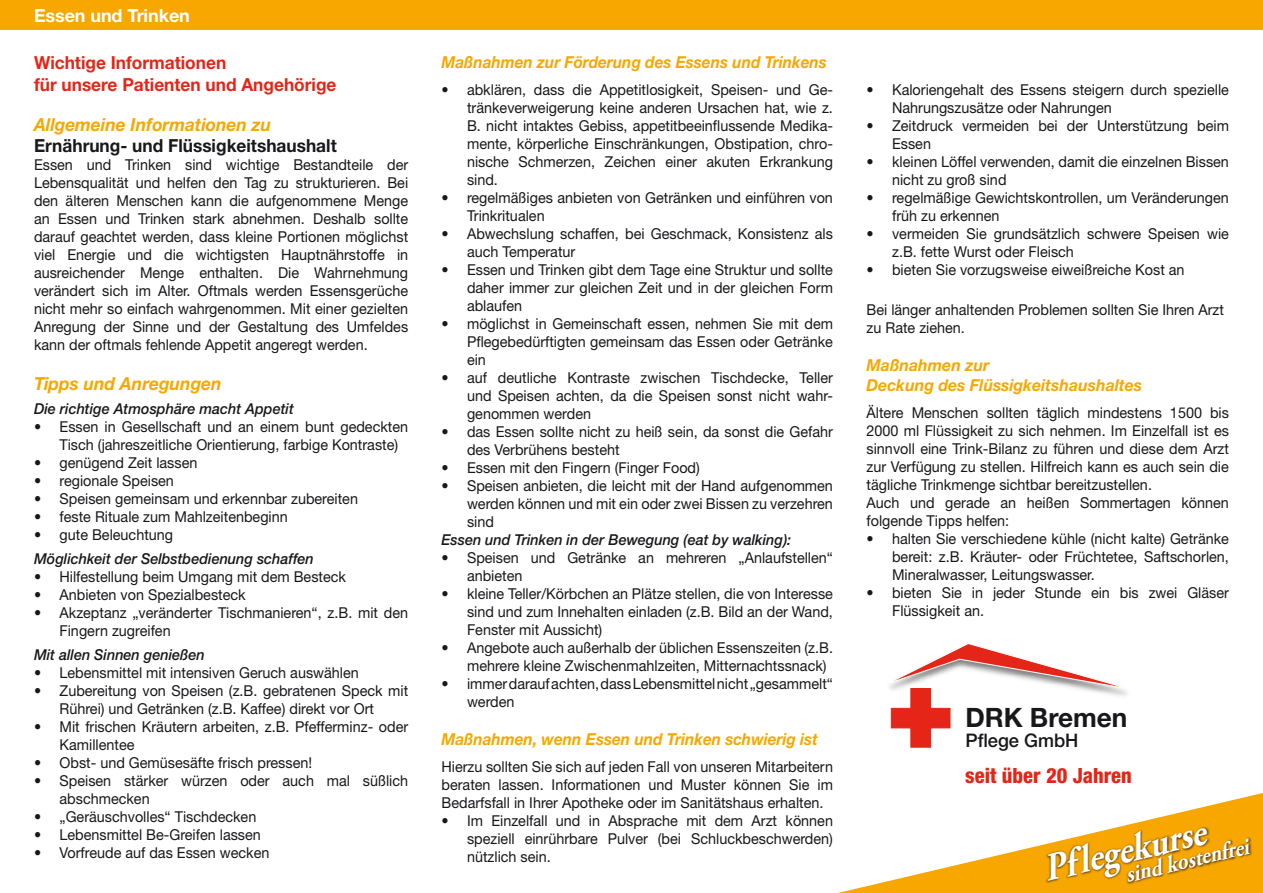
<style>
.page{position:relative;width:1263px;height:893px;background:#fff}
.page>*{position:absolute;margin:0;border:0;box-sizing:border-box;transform-origin:0 0}
.t1{font:italic 700 39px "Adobe Garamond Pro";color:#fff;scale:.88 1}
.t2{font:700 26.7px "Helvetica Neue";color:#18171a}
.t3{font:italic 700 24px "Adobe Garamond Pro";color:#fff;scale:.88 1}
.t4{font:800 condensed 21px "Helvetica Neue";color:#e42517}
.t5{font:500 18.75px "Helvetica Neue";color:#18171a}
.t6{font:700 18px/21.6px "Helvetica Neue";color:#e42517;scale:.96 1}
.t7{font:italic 700 18px "Helvetica Neue";color:#f7a700;scale:.96 1}
.t8{font:700 18px "Helvetica Neue";color:#18171a;scale:.96 1}
.t9{font:700 18px "Helvetica Neue";letter-spacing:-.005em;color:#fff}
.t10{font:italic 700 16.5px "Helvetica Neue";color:#f7a700;scale:.93 1}
.t11{font:italic 700 16.5px/19.8px "Helvetica Neue";color:#f7a700;scale:.96 1}
.t12{font:15px/18px "Helvetica Neue";color:#18171a;scale:.96 1}
.t13{font:italic 500 15px "Helvetica Neue";color:#18171a;scale:.96 1}
</style>
<div class="page">
<svg style="left:890px;top:643px;width:237px;height:104px"></svg>
<div style="left:0;top:0;width:1263px;height:30px;background:#f7a700"></div>
<svg style="left:838px;top:793px;width:425px;height:100px"></svg>
<div style="left:1045px;top:825px;width:207px;height:60px;background:#150710;opacity:.75"></div>
<p class="t9" style="left:34px;top:4px;width:157px">Essen und Trinken</p>
<p class="t6" style="left:34px;top:52px;width:317px">Wichtige Informationen<br>für unsere Patienten und Angehörige</p>
<p class="t7" style="left:34px;top:113px;width:248px">Allgemeine Informationen zu</p>
<p class="t8" style="left:34px;top:135px;width:317px">Ernährung- und Flüssigkeitshaushalt</p>
<p class="t12" style="left:34px;top:156px;width:391px;text-align:justify">Essen und Trinken sind wichtige Bestandteile der Lebensqualität und helfen den Tag zu strukturieren. Bei den älteren Menschen kann die aufgenommene Menge an Essen und Trinken stark abnehmen. Deshalb sollte darauf geachtet werden, dass kleine Portionen möglichst viel Energie und die wichtigsten Hauptnährstoffe in ausreichender Menge enthalten. Die Wahrnehmung verändert sich im Alter. Oftmals werden Essensgerüche nicht mehr so einfach wahrgenommen. Mit einer gezielten Anregung der Sinne und der Gestaltung des Umfeldes kann der oftmals fehlende Appetit angeregt werden.</p>
<p class="t7" style="left:34px;top:372px;width:197px">Tipps und Anregungen</p>
<p class="t13" style="left:34px;top:400px;width:272px">Die richtige Atmosphäre macht Appetit</p>
<p class="t12" style="left:60px;top:417px;width:365px;text-indent:-26px">• Essen in Gesellschaft und an einem bunt gedeckten<br>Tisch (jahreszeitliche Orientierung, farbige Kontraste)</p>
<p class="t12" style="left:34px;top:453px;width:172px">• genügend Zeit lassen</p>
<p class="t12" style="left:34px;top:471px;width:147px">• regionale Speisen</p>
<p class="t12" style="left:34px;top:489px;width:339px">• Speisen gemeinsam und erkennbar zubereiten</p>
<p class="t12" style="left:34px;top:507px;width:266px">• feste Rituale zum Mahlzeitenbeginn</p>
<p class="t12" style="left:34px;top:525px;width:146px">• gute Beleuchtung</p>
<p class="t13" style="left:34px;top:550px;width:293px">Möglichkeit der Selbstbedienung schaffen</p>
<p class="t12" style="left:34px;top:567px;width:327px">• Hilfestellung beim Umgang mit dem Besteck</p>
<p class="t12" style="left:34px;top:585px;width:222px">• Anbieten von Spezialbesteck</p>
<p class="t12" style="left:60px;top:603px;width:365px;text-indent:-26px">• Akzeptanz „veränderter Tischmanieren“, z.B. mit den<br>Fingern zugreifen</p>
<p class="t13" style="left:34px;top:646px;width:179px">Mit allen Sinnen genießen</p>
<p class="t12" style="left:34px;top:663px;width:340px">• Lebensmittel mit intensiven Geruch auswählen</p>
<p class="t12" style="left:34px;top:681px;width:391px;text-align:center">• Zubereitung von Speisen (z.B. gebratenen Speck mit<br>Rührei) und Getränken (z.B. Kaffee) direkt vor Ort</p>
<p class="t12" style="left:60px;top:717px;width:365px;text-indent:-26px">• Mit frischen Kräutern arbeiten, z.B. Pfefferminz- oder<br>Kamillentee</p>
<p class="t12" style="left:34px;top:753px;width:291px">• Obst- und Gemüsesäfte frisch pressen!</p>
<p class="t12" style="left:60px;top:771px;width:365px;text-indent:-26px">• Speisen stärker würzen oder auch mal süßlich abschmecken</p>
<p class="t12" style="left:34px;top:807px;width:233px">• „Geräuschvolles“ Tischdecken</p>
<p class="t12" style="left:34px;top:825px;width:238px">• Lebensmittel Be-Greifen lassen</p>
<p class="t12" style="left:34px;top:843px;width:247px">• Vorfreude auf das Essen wecken</p>
<p class="t10" style="left:441px;top:52px;width:416px">Maßnahmen zur Förderung des Essens und Trinkens</p>
<p class="t12" style="left:467px;top:81px;width:383px;text-align:justify;text-indent:-26px">• abklären, dass die Appetitlosigkeit, Speisen- und Ge&shy;tränkeverweigerung keine anderen Ursachen hat, wie z.<br>B. nicht intaktes Gebiss, appetitbeeinflussende Medika&shy;mente, körperliche Einschränkungen, Obstipation, chro&shy;nische Schmerzen, Zeichen einer akuten Erkrankung sind.</p>
<p class="t12" style="left:467px;top:189px;width:383px;text-indent:-26px">• regelmäßiges anbieten von Getränken und einführen von<br>Trinkritualen</p>
<p class="t12" style="left:467px;top:225px;width:383px;text-indent:-26px">• Abwechslung schaffen, bei Geschmack, Konsistenz als auch Temperatur</p>
<p class="t12" style="left:467px;top:261px;width:383px;text-align:justify;text-indent:-26px">• Essen und Trinken gibt dem Tage eine Struktur und sollte daher immer zur gleichen Zeit und in der gleichen Form ablaufen</p>
<p class="t12" style="left:467px;top:315px;width:383px;text-align:justify;text-indent:-26px">• möglichst in Gemeinschaft essen, nehmen Sie mit dem Pflegebedürftigten gemeinsam das Essen oder Getränke ein</p>
<p class="t12" style="left:467px;top:369px;width:383px;text-align:justify;text-indent:-26px">• auf deutliche Kontraste zwischen Tischdecke, Teller und Speisen achten, da die Speisen sonst nicht wahr&shy;genommen werden</p>
<p class="t12" style="left:467px;top:423px;width:383px;text-indent:-26px">• das Essen sollte nicht zu heiß sein, da sonst die Gefahr des Verbrühens besteht</p>
<p class="t12" style="left:441px;top:459px;width:271px">• Essen mit den Fingern (Finger Food)</p>
<p class="t12" style="left:467px;top:477px;width:383px;text-align:justify;text-indent:-26px">• Speisen anbieten, die leicht mit der Hand aufgenommen werden können und mit ein oder zwei Bissen zu verzehren sind</p>
<p class="t13" style="left:441px;top:531px;width:366px">Essen und Trinken in der Bewegung (eat by walking):</p>
<p class="t12" style="left:467px;top:549px;width:383px;text-indent:-26px">• Speisen und Getränke an mehreren „Anlaufstellen“ anbieten</p>
<p class="t12" style="left:467px;top:585px;width:383px;text-align:justify;text-indent:-26px">• kleine Teller/Körbchen an Plätze stellen, die von Interesse sind und zum Innehalten einladen (z.B. Bild an der Wand, Fenster mit Aussicht)</p>
<p class="t12" style="left:467px;top:639px;width:383px;text-indent:-26px">• Angebote auch außerhalb der üblichen Essenszeiten (z.B. mehrere kleine Zwischenmahlzeiten, Mitternachtssnack)</p>
<p class="t12" style="left:467px;top:675px;width:383px;text-indent:-26px">• immer darauf achten, dass Lebensmittel nicht „gesammelt“ werden</p>
<p class="t10" style="left:441px;top:729px;width:406px">Maßnahmen, wenn Essen und Trinken schwierig ist</p>
<p class="t12" style="left:441px;top:757px;width:409px;text-align:justify">Hierzu sollten Sie sich auf jeden Fall von unseren Mitarbeitern beraten lassen. Informationen und Muster können Sie im Bedarfsfall in Ihrer Apotheke oder im Sanitätshaus erhalten.</p>
<p class="t12" style="left:467px;top:811px;width:383px;text-align:justify;text-indent:-26px">• Im Einzelfall und in Absprache mit dem Arzt können speziell einrührbare Pulver (bei Schluckbeschwerden) nützlich sein.</p>
<p class="t12" style="left:892px;top:81px;width:352px;text-indent:-26px">• Kaloriengehalt des Essens steigern durch spezielle<br>Nahrungszusätze oder Nahrungen</p>
<p class="t12" style="left:892px;top:117px;width:352px;text-indent:-26px">• Zeitdruck vermeiden bei der Unterstützung beim<br>Essen</p>
<p class="t12" style="left:892px;top:153px;width:352px;text-indent:-26px">• kleinen Löffel verwenden, damit die einzelnen Bissen nicht zu groß sind</p>
<p class="t12" style="left:892px;top:189px;width:352px;text-indent:-26px">• regelmäßige Gewichtskontrollen, um Veränderungen früh zu erkennen</p>
<p class="t12" style="left:892px;top:225px;width:352px;text-indent:-26px">• vermeiden Sie grundsätzlich schwere Speisen wie z.B. fette Wurst oder Fleisch</p>
<p class="t12" style="left:866px;top:261px;width:333px">• bieten Sie vorzugsweise eiweißreiche Kost an</p>
<p class="t12" style="left:866px;top:300px;width:374px">Bei länger anhaltenden Problemen sollten Sie Ihren Arzt zu Rate ziehen.</p>
<p class="t11" style="left:866px;top:355px;width:288px">Maßnahmen zur<br>Deckung des Flüssigkeitshaushaltes</p>
<p class="t12" style="left:866px;top:403px;width:379px">Ältere Menschen sollten täglich mindestens 1500 bis 2000 ml Flüssigkeit zu sich nehmen. Im Einzelfall ist es sinnvoll eine Trink-Bilanz zu führen und diese dem Arzt zur Verfügung zu stellen. Hilfreich kann es auch sein die tägliche Trinkmenge sichtbar bereitzustellen.<br>Auch und gerade an heißen Sommertagen können folgende Tipps helfen:</p>
<p class="t12" style="left:892px;top:529px;width:352px;text-align:justify;text-indent:-26px">• halten Sie verschiedene kühle (nicht kalte) Getränke bereit: z.B. Kräuter- oder Früchtetee, Saftschorlen, Mineralwasser, Leitungswasser.</p>
<p class="t12" style="left:892px;top:583px;width:352px;text-indent:-26px">• bieten Sie in jeder Stunde ein bis zwei Gläser<br>Flüssigkeit an.</p>
<h2 class="t2" style="left:965px;top:701px;width:163px">DRK Bremen</h2>
<p class="t5" style="left:965px;top:729px;width:115px">Pflege GmbH</p>
<h3 class="t4" style="left:965px;top:762px;width:168px">seit über 20 Jahren</h3>
<h1 class="t1" style="left:1039px;top:847px;width:189px;rotate:-13deg">Pflegekurse</h1>
<h3 class="t3" style="left:1122px;top:861px;width:145px;rotate:-13deg">sind kostenfrei</h3>
</div>
